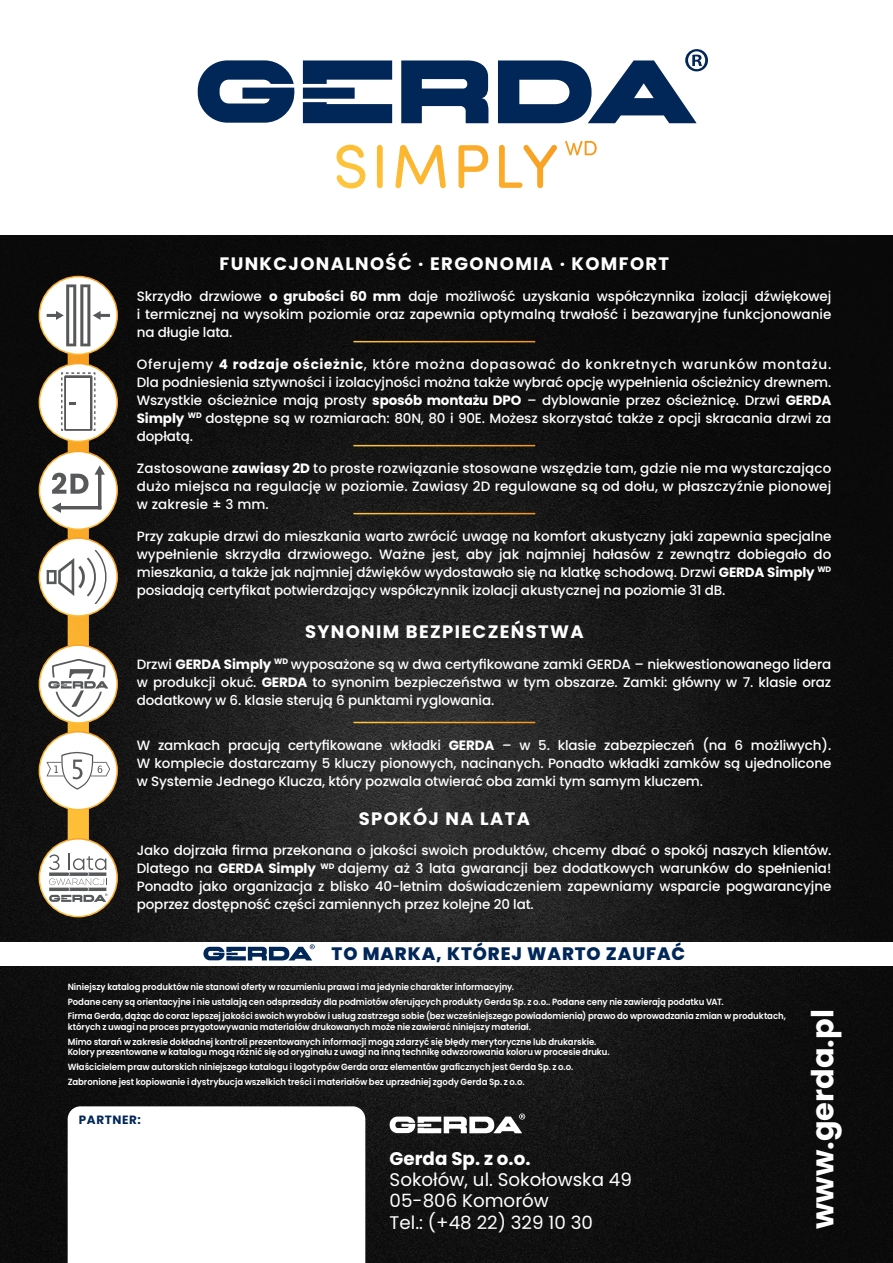
<style>
.page{position:relative;width:893px;height:1263px;background:#fff}
.page>*{position:absolute;margin:0;border:0;box-sizing:border-box;transform-origin:0 0}
.t1{font:700 30.45px "Poppins";color:#fff}
.t2{font:18.3px "Poppins";color:#fff}
.t3{font:700 18.3px "Poppins";color:#fff}
.t4{font:700 18px "Poppins";letter-spacing:.075em;color:#fff}
.t5{font:800 18px "Poppins";letter-spacing:.05em;color:#002758}
.t6{font:500 13.5px/18px "Poppins";letter-spacing:-.01em;color:#fff;text-align:justify}
.t7{font:700 12px "Poppins";letter-spacing:.05em;color:#002758}
.BODY_TEXT{font:600 9px/10.5px "Poppins";letter-spacing:-.005em;color:#fff;scale:.95 1}
.s1{font-weight:700}
</style>
<div class="page">
<img style="left:0;top:236px;width:893px;height:1027px">
<svg style="left:401px;top:60px;width:87px;height:63px"></svg>
<svg style="left:498px;top:49px;width:210px;height:74px"></svg>
<svg style="left:198px;top:60px;width:97px;height:63px"></svg>
<svg style="left:303px;top:60px;width:89px;height:63px"></svg>
<svg style="left:336px;top:141px;width:261px;height:47px"></svg>
<svg style="left:68px;top:300px;width:21px;height:578px;background:#fab12e"></svg>
<svg style="left:39px;top:276px;width:78px;height:78px"></svg>
<svg style="left:46px;top:284px;width:64px;height:63px"></svg>
<div style="left:39px;top:276px;width:79px;height:79px;border:2px solid #fff;border-radius:50%"></div>
<div style="left:39px;top:364px;width:78px;height:77px;background:#fff;border-radius:50%"></div>
<svg style="left:61px;top:372px;width:34px;height:59px"></svg>
<div style="left:39px;top:363px;width:79px;height:79px;border:2px solid #fff;border-radius:50%"></div>
<div style="left:39px;top:451px;width:78px;height:78px;background:#fff;border-radius:50%"></div>
<svg style="left:52px;top:465px;width:53px;height:48px"></svg>
<div style="left:39px;top:451px;width:79px;height:79px;border:2px solid #fff;border-radius:50%"></div>
<div style="left:39px;top:538px;width:78px;height:78px;background:#fff;border-radius:50%"></div>
<svg style="left:46px;top:550px;width:64px;height:54px"></svg>
<div style="left:39px;top:537px;width:79px;height:80px;border:2px solid #fff;border-radius:50%"></div>
<div style="left:39px;top:839px;width:78px;height:78px;background:#fff;border-radius:50%"></div>
<svg style="left:49px;top:853px;width:59px;height:49px"></svg>
<div style="left:39px;top:838px;width:79px;height:79px;border:2px solid #fff;border-radius:50%"></div>
<div style="left:39px;top:645px;width:78px;height:78px;background:#fff;border-radius:50%"></div>
<svg style="left:48px;top:659px;width:60px;height:58px"></svg>
<div style="left:39px;top:644px;width:79px;height:80px;border:2px solid #fff;border-radius:50%"></div>
<div style="left:39px;top:732px;width:78px;height:78px;background:#fff;border-radius:50%"></div>
<svg style="left:46px;top:752px;width:64px;height:38px"></svg>
<div style="left:39px;top:731px;width:79px;height:79px;border:2px solid #fff;border-radius:50%"></div>
<svg style="left:68px;top:1106px;width:297px;height:157px"></svg>
<svg style="left:390px;top:1113px;width:135px;height:20px"></svg>
<hr style="left:353px;top:341px;width:182px;height:1px;background:#fff">
<hr style="left:353px;top:445px;width:182px;height:1px;background:#fff">
<hr style="left:353px;top:513px;width:182px;height:1px;background:#fff">
<hr style="left:353px;top:722px;width:182px;height:1px;background:#fff">
<div style="left:0;top:941px;width:893px;height:24px;background:#fff"></div>
<svg style="left:203px;top:944px;width:112px;height:16px"></svg>
<p class="t4" style="left:219px;top:253px;width:451px">FUNKCJONALNOŚĆ · ERGONOMIA · KOMFORT</p>
<p class="t6" style="left:137px;top:287px;width:696px">Skrzydło drzwiowe <span class="s1">o grubości 60 mm</span> daje możliwość uzyskania współczynnika izolacji dźwiękowej i termicznej na wysokim poziomie oraz zapewnia optymalną trwałość i bezawaryjne funkcjonowanie na długie lata.</p>
<p class="t6" style="left:137px;top:355px;width:696px">Oferujemy <span class="s1">4 rodzaje ościeżnic</span>, które można dopasować do konkretnych warunków montażu.<br>Dla podniesienia sztywności i izolacyjności można także wybrać opcję wypełnienia ościeżnicy drewnem.<br>Wszystkie ościeżnice mają prosty <span class="s1">sposób montażu DPO</span> – dyblowanie przez ościeżnicę. Drzwi <span class="s1">GERDA Simply</span> <sup>WD</sup> dostępne są w rozmiarach: 80N, 80 i 90E. Możesz skorzystać także z opcji skracania drzwi za dopłatą.</p>
<p class="t6" style="left:137px;top:459px;width:696px">Zastosowane <span class="s1">zawiasy 2D</span> to proste rozwiązanie stosowane wszędzie tam, gdzie nie ma wystarczająco dużo miejsca na regulację w poziomie. Zawiasy 2D regulowane są od dołu, w płaszczyźnie pionowej w zakresie ± 3 mm.</p>
<p class="t6" style="left:137px;top:527px;width:696px">Przy zakupie drzwi do mieszkania warto zwrócić uwagę na komfort akustyczny jaki zapewnia specjalne wypełnienie skrzydła drzwiowego. Ważne jest, aby jak najmniej hałasów z zewnątrz dobiegało do mieszkania, a także jak najmniej dźwięków wydostawało się na klatkę schodową. Drzwi <span class="s1">GERDA Simply</span> <sup>WD </sup>posiadają certyfikat potwierdzający współczynnik izolacji akustycznej na poziomie 31 dB.</p>
<p class="t4" style="left:305px;top:621px;width:280px">SYNONIM BEZPIECZEŃSTWA</p>
<p class="t6" style="left:137px;top:655px;width:696px">Drzwi <span class="s1">GERDA Simply</span> <sup>WD</sup> wyposażone są w dwa certyfikowane zamki GERDA – niekwestionowanego lidera w produkcji okuć. <span class="s1">GERDA</span> to synonim bezpieczeństwa w tym obszarze. Zamki: główny w 7. klasie oraz dodatkowy w 6. klasie sterują 6 punktami ryglowania.</p>
<p class="t6" style="left:137px;top:736px;width:696px">W zamkach pracują certyfikowane wkładki <span class="s1">GERDA</span> – w 5. klasie zabezpieczeń (na 6 możliwych).<br>W komplecie dostarczamy 5 kluczy pionowych, nacinanych. Ponadto wkładki zamków są ujednolicone w Systemie Jednego Klucza, który pozwala otwierać oba zamki tym samym kluczem.</p>
<p class="t4" style="left:359px;top:808px;width:173px">SPOKÓJ NA LATA</p>
<p class="t6" style="left:137px;top:842px;width:696px">Jako dojrzała firma przekonana o jakości swoich produktów, chcemy dbać o spokój naszych klientów.<br>Dlatego na <span class="s1">GERDA Simply</span> <sup>WD</sup> dajemy aż 3 lata gwarancji bez dodatkowych warunków do spełnienia!<br>Ponadto jako organizacja z blisko 40-letnim doświadczeniem zapewniamy wsparcie pogwarancyjne poprzez dostępność części zamiennych przez kolejne 20 lat.</p>
<p class="t5" style="left:332px;top:944px;width:355px">TO MARKA, KTÓREJ WARTO ZAUFAĆ</p>
<p class="BODY_TEXT" style="left:68px;top:981px;width:471px">Niniejszy katalog produktów nie stanowi oferty w rozumieniu prawa i ma jedynie charakter informacyjny.</p>
<p class="BODY_TEXT" style="left:68px;top:996px;width:692px">Podane ceny są orientacyjne i nie ustalają cen odsprzedaży dla podmiotów oferujących produkty Gerda Sp. z o.o.. Podane ceny nie zawierają podatku VAT.</p>
<p class="BODY_TEXT" style="left:68px;top:1011px;width:758px">Firma Gerda, dążąc do coraz lepszej jakości swoich wyrobów i usług zastrzega sobie (bez wcześniejszego powiadomienia) prawo do wprowadzania zmian w produktach, których z uwagi na proces przygotowywania materiałów drukowanych może nie zawierać niniejszy materiał.</p>
<p class="BODY_TEXT" style="left:68px;top:1036px;width:572px">Mimo starań w zakresie dokładnej kontroli prezentowanych informacji mogą zdarzyć się błędy merytoryczne lub drukarskie.<br>Kolory prezentowane w katalogu mogą różnić się od oryginału z uwagi na inną technikę odwzorowania koloru w procesie druku.</p>
<p class="BODY_TEXT" style="left:68px;top:1061px;width:534px">Właścicielem praw autorskich niniejszego katalogu i logotypów Gerda oraz elementów graficznych jest Gerda Sp. z o.o.</p>
<p class="BODY_TEXT" style="left:68px;top:1076px;width:482px">Zabronione jest kopiowanie i dystrybucja wszelkich treści i materiałów bez uprzedniej zgody Gerda Sp. z o.o.</p>
<p class="t7" style="left:79px;top:1113px;width:64px">PARTNER:</p>
<p class="t3" style="left:390px;top:1148px;width:142px">Gerda Sp. z o.o.</p>
<p class="t2" style="left:390px;top:1169px;width:244px">Sokołów, ul. Sokołowska 49</p>
<p class="t2" style="left:390px;top:1190px;width:161px">05-806 Komorów</p>
<p class="t2" style="left:390px;top:1212px;width:205px">Tel.: (+48 22) 329 10 30</p>
<p class="t1" style="left:805px;top:1229px;width:221px;rotate:-90deg">www.gerda.pl</p>
</div>
